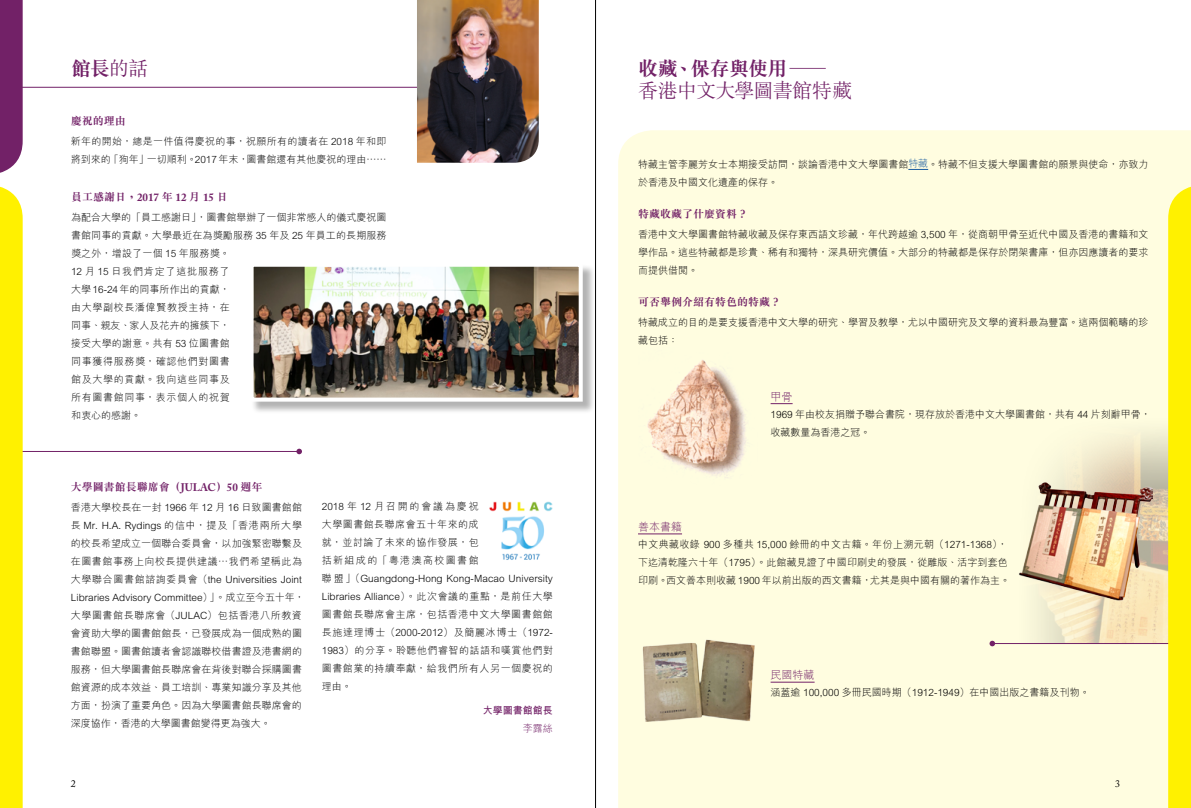
<style>
.page{position:relative;width:1191px;height:808px;background:#fff}
.page>*{position:absolute;margin:0;border:0;box-sizing:border-box;transform-origin:0 0}
.t1{font:700 20px "M Sung HK";letter-spacing:-.04em;color:#722167}
.t2{font:300 20px "M Sung HK";letter-spacing:-.035em;color:#722167}
.t3{font:700 11px "M Sung HK";color:#722167}
.t4{font:300 11px "M Hei HK";color:#722167}
.t5{font:300 10px/18px "M Hei HK";letter-spacing:.005em;color:#000}
.t6{font:300 10px/18px "M Hei HK";letter-spacing:.05em;color:#000}
.t7{font:700 10px "M Hei HK";color:#722167}
.t8{font:300 10px "M Hei HK";color:#722167}
.t9{font:10px "Adobe Caslon Pro";color:#000}
.s1{font-weight:300}
.s2{font-family:"Adobe Caslon Pro"}
.s3{color:#15599f}
</style>
<div class="page">
<div style="left:251px;top:264px;width:344px;height:150px;background:#000;opacity:.3"></div>
<img style="left:254px;top:268px;width:324px;height:129px">
<div style="left:249px;top:263px;width:334px;height:139px;border:4px solid #fff"></div>
<div style="left:618px;top:130px;width:573px;height:678px;background:#fffde0"></div>
<svg style="left:908px;top:169px;width:20px;height:1px"></svg>
<svg style="left:770px;top:403px;width:22px;height:1px"></svg>
<hr style="left:770px;top:682px;width:44px;height:1px;background:#722167">
<hr style="left:638px;top:534px;width:44px;height:1px;background:#722167">
<img style="left:638px;top:348px;width:121px;height:138px">
<img style="left:1007px;top:409px;width:161px;height:234px">
<hr style="left:992px;top:643px;width:199px;height:1px;background:#722167">
<svg style="left:989px;top:641px;width:6px;height:5px"></svg>
<img style="left:1016px;top:472px;width:137px;height:137px">
<img style="left:641px;top:636px;width:120px;height:88px">
<hr style="left:0;top:451px;width:299px;height:1px;background:#722167">
<svg style="left:296px;top:449px;width:6px;height:5px"></svg>
<svg style="left:0;top:0;width:23px;height:173px;background:#7a2e70"></svg>
<div style="left:0;top:186px;width:23px;height:622px;background:#fff100"></div>
<hr style="left:0;top:87px;width:432px;height:1px;background:#722167">
<img style="left:489px;top:501px;width:64px;height:59px">
<img style="left:417px;top:0;width:122px;height:163px">
<div style="left:1168px;top:185px;width:23px;height:623px;background:#fff100"></div>
<hr style="left:595px;top:0;width:1px;height:808px;background:#000">
<h1 class="t1" style="left:71px;top:59px;width:79px">館長<span class="s1">的話</span></h1>
<p class="t3" style="left:71px;top:115px;width:56px">慶祝的理由</p>
<p class="t5" style="left:71px;top:132px;width:317px">新年的開始，總是一件值得慶祝的事，祝願所有的讀者在 2018 年和即將到來的「狗年」一切順利。2017 年末，圖書館還有其他慶祝的理由……</p>
<p class="t3" style="left:71px;top:191px;width:158px">員工感謝日，<span class="s2">2017</span> 年 <span class="s2">12</span> 月 <span class="s2">15</span> 日</p>
<p class="t5" style="left:71px;top:208px;width:317px">為配合大學的「員工感謝日」，圖書館舉辦了一個非常感人的儀式慶祝圖書館同事的貢獻。大學最近在為獎勵服務 35 年及 25 年員工的長期服務獎之外，增設了一個 15 年服務獎。<br>12 月 15 日我們肯定了這批服務了<br>大學 16-24 年的同事所作出的貢獻，<br>由大學副校長潘偉賢教授主持，在<br>同事、親友、家人及花卉的擁簇下，<br>接受大學的謝意。共有 53 位圖書館<br>同事獲得服務獎，確認他們對圖書<br>館及大學的貢獻。我向這些同事及<br>所有圖書館同事，表示個人的祝賀<br>和衷心的感謝。</p>
<p class="t3" style="left:71px;top:482px;width:193px">大學圖書館長聯席會（<span class="s2">JULAC</span>）<span class="s2">50</span> 週年</p>
<p class="t5" style="left:71px;top:498px;width:235px">香港大學校長在一封 1966 年 12 月 16 日致圖書館館長 Mr. H.A. Rydings 的信中，提及「香港兩所大學的校長希望成立一個聯合委員會，以加強緊密聯繫及在圖書館事務上向校長提供建議…我們希望稱此為大學聯合圖書館諮詢委員會（the Universities Joint<br>Libraries Advisory Committee）」。成立至今五十年，大學圖書館長聯席會（JULAC）包括香港八所教資會資助大學的圖書館館長，已發展成為一個成熟的圖書館聯盟。圖書館讀者會認識聯校借書證及港書網的服務，但大學圖書館長聯席會在背後對聯合採購圖書館資源的成本效益、員工培訓、專業知識分享及其他方面，扮演了重要角色。因為大學圖書館長聯席會的深度協作，香港的大學圖書館變得更為強大。</p>
<p class="t6" style="left:322px;top:498px;width:233px">2018 年 12 月召開的會議為慶祝<br>大學圖書館長聯席會五十年來的成<br>就，並討論了未來的協作發展，包<br>括新組成的「粵港澳高校圖書館<br>聯盟」（Guangdong-Hong Kong-Macao University<br>Libraries Alliance）。此次會議的重點，是前任大學圖書館長聯席會主席，包括香港中文大學圖書館館長施達理博士（2000-2012）及簡麗冰博士（1972-<br>1983）的分享。聆聽他們睿智的話語和嘆賞他們對圖書館業的持續奉獻，給我們所有人另一個慶祝的理由。</p>
<p class="t7" style="left:483px;top:703px;width:71px">大學圖書館館長</p>
<p class="t8" style="left:523px;top:723px;width:31px">李露絲</p>
<h1 class="t1" style="left:638px;top:59px;width:189px">收藏、保存與使用—</h1>
<h1 class="t2" style="left:638px;top:77px;width:216px">香港中文大學圖書館特藏</h1>
<p class="t5" style="left:638px;top:155px;width:512px">特藏主管李麗芳女士本期接受訪問，談論香港中文大學圖書館<span class="s3">特藏</span>。特藏不但支援大學圖書館的願景與使命，亦致力於香港及中國文化遺產的保存。</p>
<p class="t3" style="left:638px;top:208px;width:111px">特藏收藏了什麼資料？</p>
<p class="t5" style="left:638px;top:225px;width:512px;text-align:justify">香港中文大學圖書館特藏收藏及保存東西語文珍藏，年代跨越逾 3,500 年，從商朝甲骨至近代中國及香港的書籍和文學作品。這些特藏都是珍貴、稀有和獨特，深具研究價值。大部分的特藏都是保存於閉架書庫，但亦因應讀者的要求而提供借閱。</p>
<p class="t3" style="left:638px;top:296px;width:144px">可否舉例介紹有特色的特藏？</p>
<p class="t5" style="left:638px;top:313px;width:512px">特藏成立的目的是要支援香港中文大學的研究、學習及教學，尤以中國研究及文學的資料最為豐富。這兩個範疇的珍藏包括：</p>
<p class="t4" style="left:770px;top:391px;width:23px">甲骨</p>
<p class="t5" style="left:770px;top:405px;width:382px">1969 年由校友捐贈予聯合書院，現存放於香港中文大學圖書館，共有 44 片刻辭甲骨，收藏數量為香港之冠。</p>
<p class="t4" style="left:638px;top:521px;width:45px">善本書籍</p>
<p class="t5" style="left:638px;top:535px;width:373px">中文典藏收錄 900 多種共 15,000 餘冊的中文古籍。年份上溯元朝（1271-1368），下迄清乾隆六十年（1795）。此館藏見證了中國印刷史的發展，從雕版、活字到套色印刷。西文善本則收藏 1900 年以前出版的西文書籍，尤其是與中國有關的著作為主。</p>
<p class="t4" style="left:770px;top:669px;width:45px">民國特藏</p>
<p class="t5" style="left:770px;top:683px;width:320px">涵蓋逾 100,000 多冊民國時期（1912-1949）在中國出版之書籍及刊物。</p>
<p class="t9" style="left:71px;top:778px;width:6px">2</p>
<p class="t9" style="left:1115px;top:778px;width:6px">3</p>
</div>
